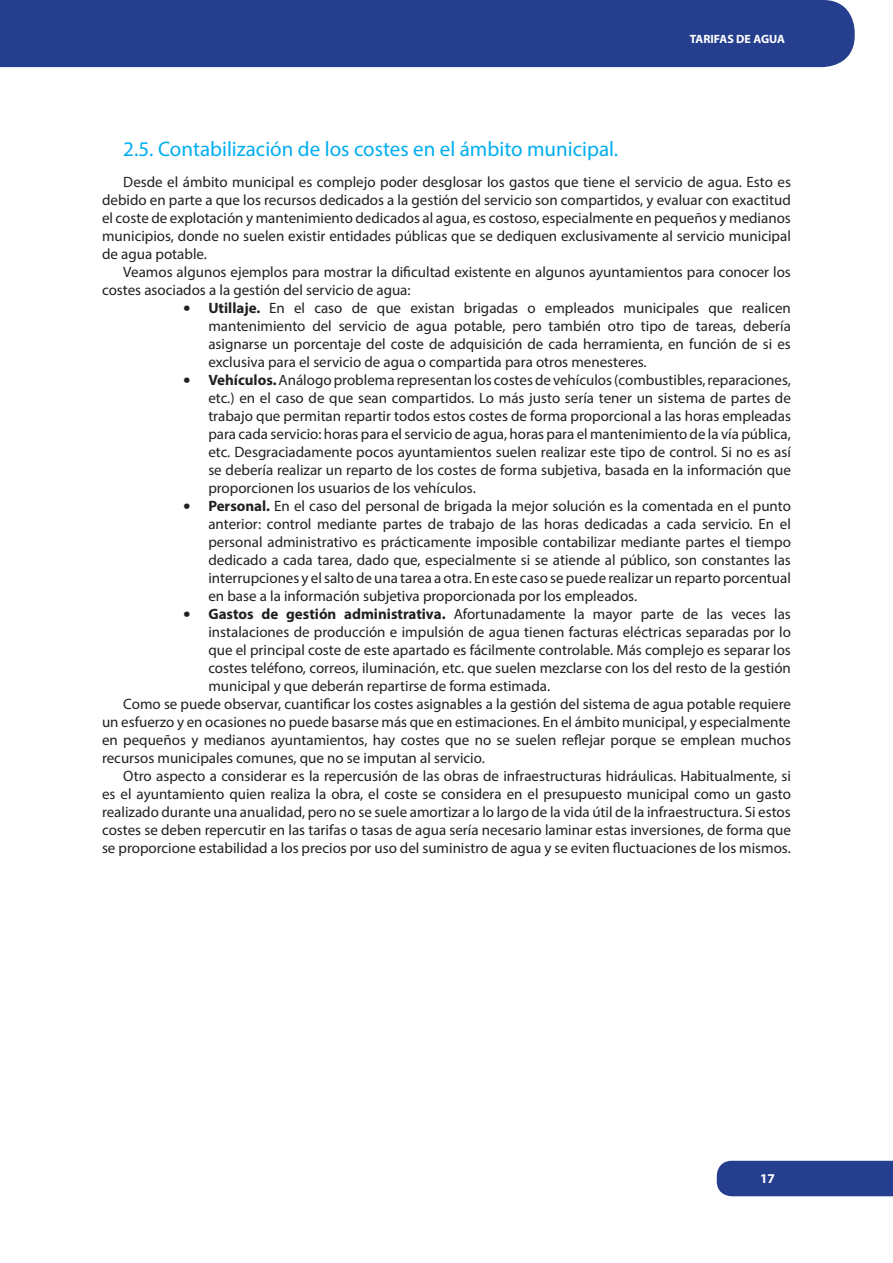
<style>
.page{position:relative;width:893px;height:1263px;background:#fff}
.page>*{position:absolute;margin:0;border:0;box-sizing:border-box;transform-origin:0 0}
.Título_2_MEDIANO{font:21px "Myriad Pro";color:#00aeef}
.Párrafo{font:15px/18px "Myriad Pro";color:#231f20;text-align:justify}
.t1{font:700 13.5px "Myriad Pro";color:#fff}
.t2{font:700 12px "Myriad Pro";color:#fff}
.s1{font-family:"Verdana"}
.s2{font-weight:700}
</style>
<div class="page">
<div style="left:717px;top:1161px;width:176px;height:35px;background:#253f8e"></div>
<div style="left:0;top:0;width:855px;height:67px;background:#253f8e"></div>
<p class="t2" style="left:690px;top:31px;width:97px">TARIFAS DE AGUA</p>
<p class="Título_2_MEDIANO" style="left:123px;top:136px;width:496px">2.5. Contabilización de los costes en el ámbito municipal.</p>
<p class="Párrafo" style="left:102px;top:173px;width:690px;text-indent:21px">Desde el ámbito municipal es complejo poder desglosar los gastos que tiene el servicio de agua. Esto es debido en parte a que los recursos dedicados a la gestión del servicio son compartidos, y evaluar con exactitud el coste de explotación y mantenimiento dedicados al agua, es costoso, especialmente en pequeños y medianos municipios, donde no suelen existir entidades públicas que se dediquen exclusivamente al servicio municipal de agua potable.</p>
<p class="Párrafo" style="left:102px;top:263px;width:690px;text-indent:21px">Veamos algunos ejemplos para mostrar la dificultad existente en algunos ayuntamientos para conocer los costes asociados a la gestión del servicio de agua:</p>
<p class="Párrafo" style="left:208px;top:299px;width:584px;text-indent:-26px"><span class="s1">•</span> <span class="s2">Utillaje.</span> En el caso de que existan brigadas o empleados municipales que realicen mantenimiento del servicio de agua potable, pero también otro tipo de tareas, debería asignarse un porcentaje del coste de adquisición de cada herramienta, en función de si es exclusiva para el servicio de agua o compartida para otros menesteres.</p>
<p class="Párrafo" style="left:208px;top:371px;width:584px;text-indent:-26px"><span class="s1">•</span> <span class="s2">Vehículos.</span> Análogo problema representan los costes de vehículos (combustibles, reparaciones, etc.) en el caso de que sean compartidos. Lo más justo sería tener un sistema de partes de trabajo que permitan repartir todos estos costes de forma proporcional a las horas empleadas para cada servicio: horas para el servicio de agua, horas para el mantenimiento de la vía pública, etc. Desgraciadamente pocos ayuntamientos suelen realizar este tipo de control. Si no es así se debería realizar un reparto de los costes de forma subjetiva, basada en la información que proporcionen los usuarios de los vehículos.</p>
<p class="Párrafo" style="left:208px;top:497px;width:584px;text-indent:-26px"><span class="s1">•</span> <span class="s2">Personal.</span> En el caso del personal de brigada la mejor solución es la comentada en el punto anterior: control mediante partes de trabajo de las horas dedicadas a cada servicio. En el personal administrativo es prácticamente imposible contabilizar mediante partes el tiempo dedicado a cada tarea, dado que, especialmente si se atiende al público, son constantes las interrupciones y el salto de una tarea a otra. En este caso se puede realizar un reparto porcentual en base a la información subjetiva proporcionada por los empleados.</p>
<p class="Párrafo" style="left:208px;top:605px;width:584px;text-indent:-26px"><span class="s1">•</span> <span class="s2">Gastos de gestión administrativa.</span> Afortunadamente la mayor parte de las veces las instalaciones de producción e impulsión de agua tienen facturas eléctricas separadas por lo que el principal coste de este apartado es fácilmente controlable. Más complejo es separar los costes teléfono, correos, iluminación, etc. que suelen mezclarse con los del resto de la gestión municipal y que deberán repartirse de forma estimada.</p>
<p class="Párrafo" style="left:102px;top:695px;width:690px;text-indent:21px">Como se puede observar, cuantificar los costes asignables a la gestión del sistema de agua potable requiere un esfuerzo y en ocasiones no puede basarse más que en estimaciones. En el ámbito municipal, y especialmente en pequeños y medianos ayuntamientos, hay costes que no se suelen reflejar porque se emplean muchos recursos municipales comunes, que no se imputan al servicio.</p>
<p class="Párrafo" style="left:102px;top:767px;width:690px;text-indent:21px">Otro aspecto a considerar es la repercusión de las obras de infraestructuras hidráulicas. Habitualmente, si es el ayuntamiento quien realiza la obra, el coste se considera en el presupuesto municipal como un gasto realizado durante una anualidad, pero no se suele amortizar a lo largo de la vida útil de la infraestructura. Si estos costes se deben repercutir en las tarifas o tasas de agua sería necesario laminar estas inversiones, de forma que se proporcione estabilidad a los precios por uso del suministro de agua y se eviten fluctuaciones de los mismos.</p>
<p class="t1" style="left:760px;top:1169px;width:16px">17</p>
</div>
